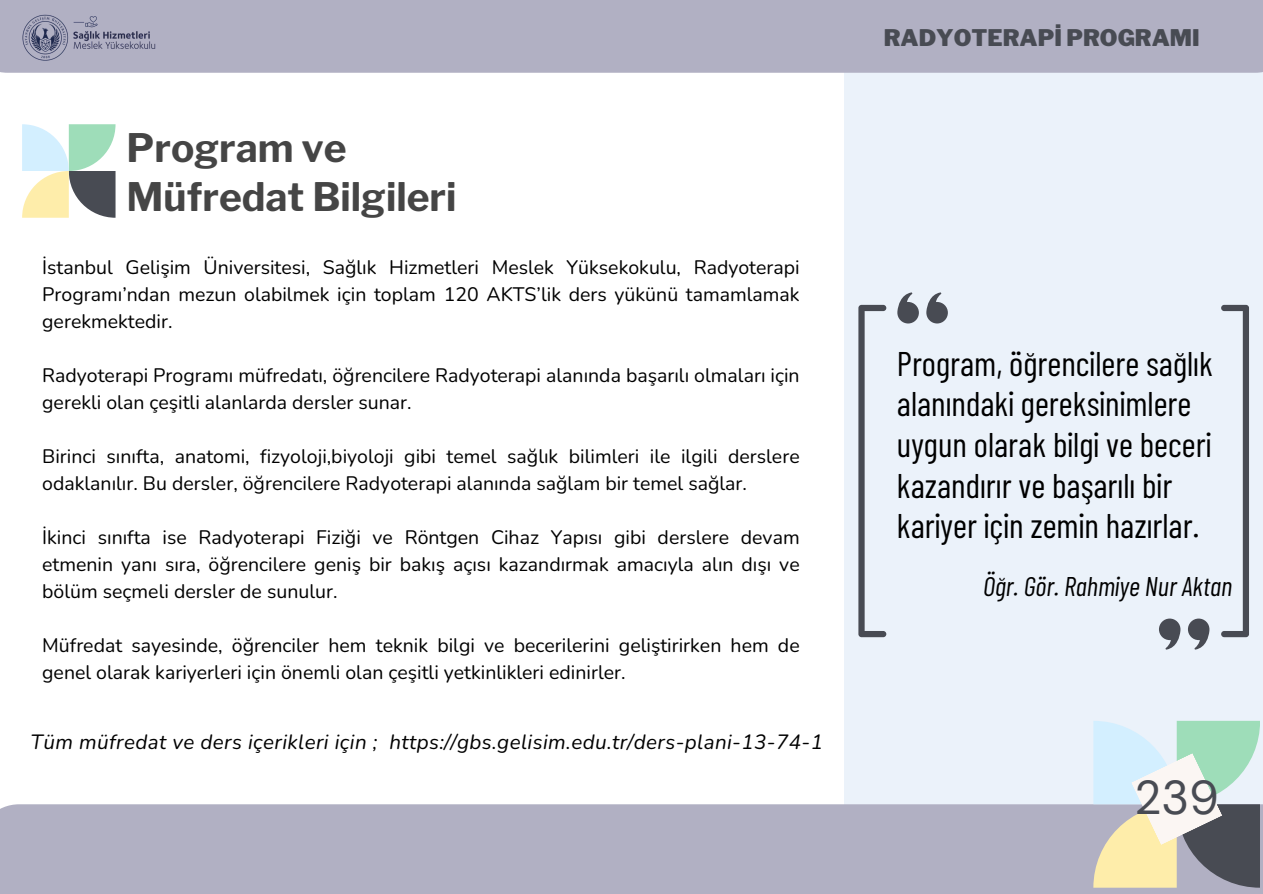
<style>
.page{position:relative;width:1263px;height:894px;background:#fff}
.page>*{position:absolute;margin:0;border:0;box-sizing:border-box;transform-origin:0 0}
.t1{font:47.25px "DM Sans";color:#484b53}
.t2{font:700 39px/49.5px "Libre Franklin";color:#454545}
.t3{font:34.2px/40.5px "Barlow Condensed";color:#000}
.t4{font:italic 27px "Barlow Condensed";color:#000}
.t5{font:900 22.8px "Libre Franklin";color:#484b53}
.t6{font:italic 20.55px "Nunito";letter-spacing:.02em;color:#000}
.t7{font:19.5px/27px "Nunito";color:#000}
</style>
<div class="page">
<div style="left:844px;top:69px;width:419px;height:735px;background:#ebf2fa"></div>
<div style="left:0;top:804px;width:1263px;height:89px;background:#b1b0c3"></div>
<svg style="left:1093px;top:720px;width:167px;height:167px"></svg>
<div style="left:0;top:0;width:1263px;height:73px;background:#b1b0c3"></div>
<svg style="left:897px;top:292px;width:22px;height:31px"></svg>
<svg style="left:926px;top:292px;width:22px;height:31px"></svg>
<svg style="left:1188px;top:618px;width:21px;height:31px"></svg>
<svg style="left:1159px;top:618px;width:21px;height:31px"></svg>
<svg style="left:858px;top:305px;width:28px;height:332px"></svg>
<svg style="left:1221px;top:305px;width:28px;height:332px"></svg>
<svg style="left:22px;top:124px;width:93px;height:94px"></svg>
<img style="left:12px;top:14px;width:155px;height:59px">
<p class="t2" style="left:127px;top:123px;width:327px">Program ve<br>Müfredat Bilgileri</p>
<h3 class="t7" style="left:42px;top:254px;width:759px">İstanbul Gelişim Üniversitesi, Sağlık Hizmetleri Meslek Yüksekokulu, Radyoterapi<br>Programı’ndan mezun olabilmek için toplam 120 AKTS’lik ders yükünü tamamlamak gerekmektedir.</h3>
<h4 class="t7" style="left:42px;top:362px;width:759px">Radyoterapi Programı müfredatı, öğrencilere Radyoterapi alanında başarılı olmaları için gerekli olan çeşitli alanlarda dersler sunar.</h4>
<p class="t7" style="left:42px;top:443px;width:759px">Birinci sınıfta, anatomi, fizyoloji,biyoloji gibi temel sağlık bilimleri ile ilgili derslere odaklanılır. Bu dersler, öğrencilere Radyoterapi alanında sağlam bir temel sağlar.</p>
<h2 class="t7" style="left:42px;top:524px;width:759px;text-align:justify">İkinci sınıfta ise Radyoterapi Fiziği ve Röntgen Cihaz Yapısı gibi derslere devam etmenin yanı sıra, öğrencilere geniş bir bakış açısı kazandırmak amacıyla alın dışı ve bölüm seçmeli dersler de sunulur.</h2>
<p class="t7" style="left:42px;top:632px;width:759px">Müfredat sayesinde, öğrenciler hem teknik bilgi ve becerilerini geliştirirken hem de genel olarak kariyerleri için önemli olan çeşitli yetkinlikleri edinirler.</p>
<p class="t6" style="left:31px;top:727px;width:794px">Tüm müfredat ve ders içerikleri için ; https://gbs.gelisim.edu.tr/ders-plani-13-74-1</p>
<p class="t5" style="left:884px;top:24px;width:317px">RADYOTERAPİ PROGRAMI</p>
<p class="t3" style="left:897px;top:342px;width:317px">Program, öğrencilere sağlık alanındaki gereksinimlere uygun olarak bilgi ve beceri kazandırır ve başarılı bir kariyer için zemin hazırlar.</p>
<p class="t4" style="left:983px;top:569px;width:251px">Öğr. Gör. Rahmiye Nur Aktan</p>
<p class="t1" style="left:1134px;top:766px;width:86px">239</p>
</div>
